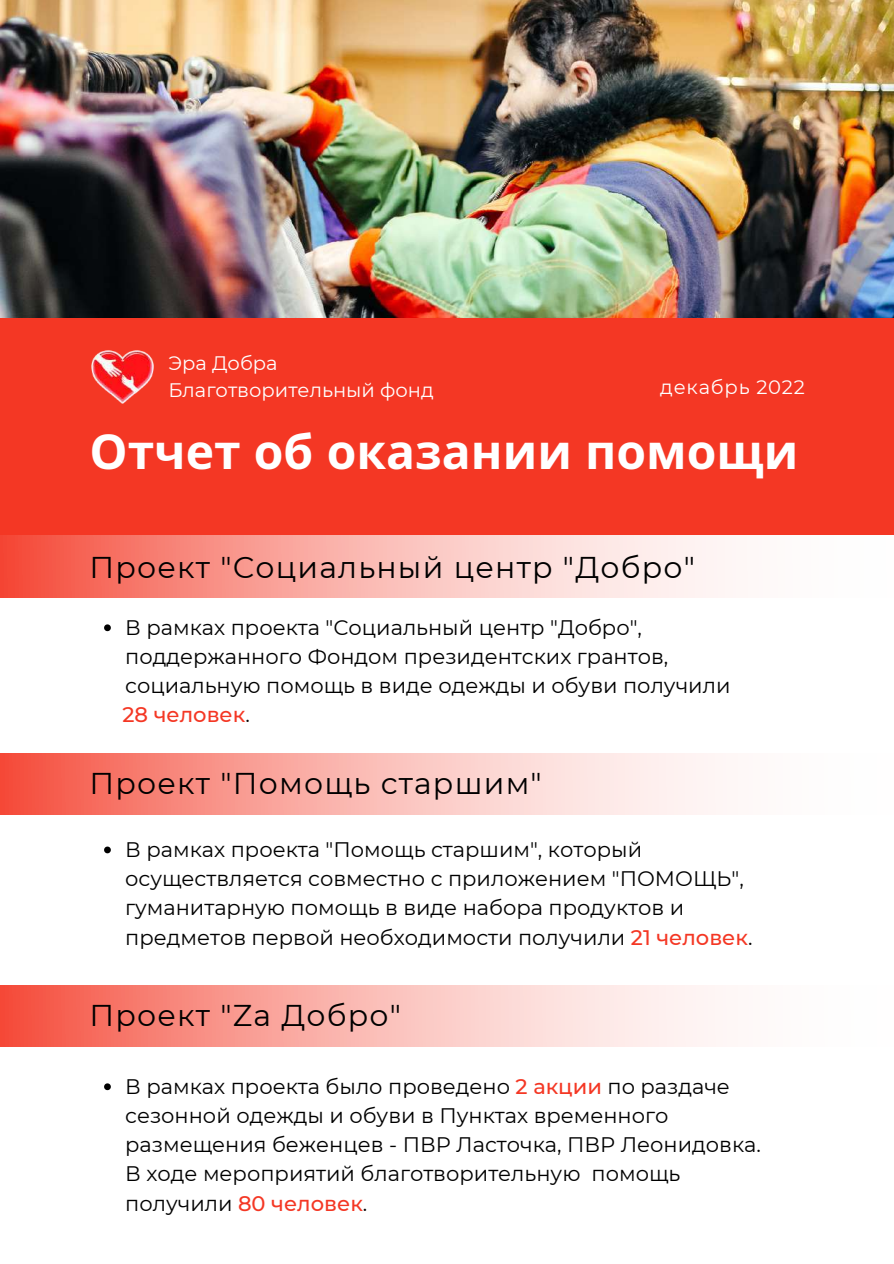
<style>
.page{position:relative;width:894px;height:1264px;background:#fff}
.page>*{position:absolute;margin:0;border:0;box-sizing:border-box;transform-origin:0 0}
.t1{font:700 48px "Noto Sans";color:#fff}
.t2{font:30px "Montserrat";letter-spacing:.04em;color:#000}
.t3{font:21px/29.2px "Montserrat";color:#000}
.t4{font:19.5px/27px "Montserrat";color:#fff}
.t5{font:19.5px "Montserrat";letter-spacing:.04em;color:#fff}
.s1{font-weight:500;color:#f43724}
</style>
<div class="page">
<div style="left:0;top:319px;width:893px;height:216px;background:#f43724"></div>
<svg style="left:0;top:535px;width:725px;height:62px;background:#faafa7"></svg>
<svg style="left:0;top:753px;width:716px;height:61px;background:#fab0a9"></svg>
<img style="left:91px;top:350px;width:63px;height:54px">
<img style="left:0;top:0;width:893px;height:318px">
<svg style="left:0;top:985px;width:716px;height:61px;background:#fab0a9"></svg>
<svg style="left:104px;top:624px;width:7px;height:7px"></svg>
<svg style="left:104px;top:846px;width:7px;height:7px"></svg>
<svg style="left:104px;top:1083px;width:7px;height:7px"></svg>
<p class="t4" style="left:168px;top:349px;width:267px">Эра Добра<br>Благотворительный фонд</p>
<p class="t5" style="left:660px;top:375px;width:146px">декабрь 2022</p>
<h1 class="t1" style="left:89px;top:417px;width:710px">Отчет об оказании помощи</h1>
<h2 class="t2" style="left:89px;top:549px;width:607px">Проект "Социальный центр "Добро"</h2>
<p class="t3" style="left:122px;top:612px;width:609px">В рамках проекта "Социальный центр "Добро", поддержанного Фондом президентских грантов, социальную помощь в виде одежды и обуви получили <span class="s1">28 человек</span>.</p>
<h2 class="t2" style="left:89px;top:765px;width:454px">Проект "Помощь старшим"</h2>
<p class="t3" style="left:125px;top:834px;width:628px">В рамках проекта "Помощь старшим", который осуществляется совместно с приложением "ПОМОЩЬ", гуманитарную помощь в виде набора продуктов и предметов первой необходимости получили <span class="s1">21 человек</span>.</p>
<h2 class="t2" style="left:89px;top:997px;width:313px">Проект "Zа Добро"</h2>
<p class="t3" style="left:125px;top:1071px;width:637px">В рамках проекта было проведено <span class="s1">2 акции</span> по раздаче сезонной одежды и обуви в Пунктах временного размещения беженцев - ПВР Ласточка, ПВР Леонидовка.<br>В ходе мероприятий благотворительную помощь получили <span class="s1">80 человек</span>.</p>
</div>
